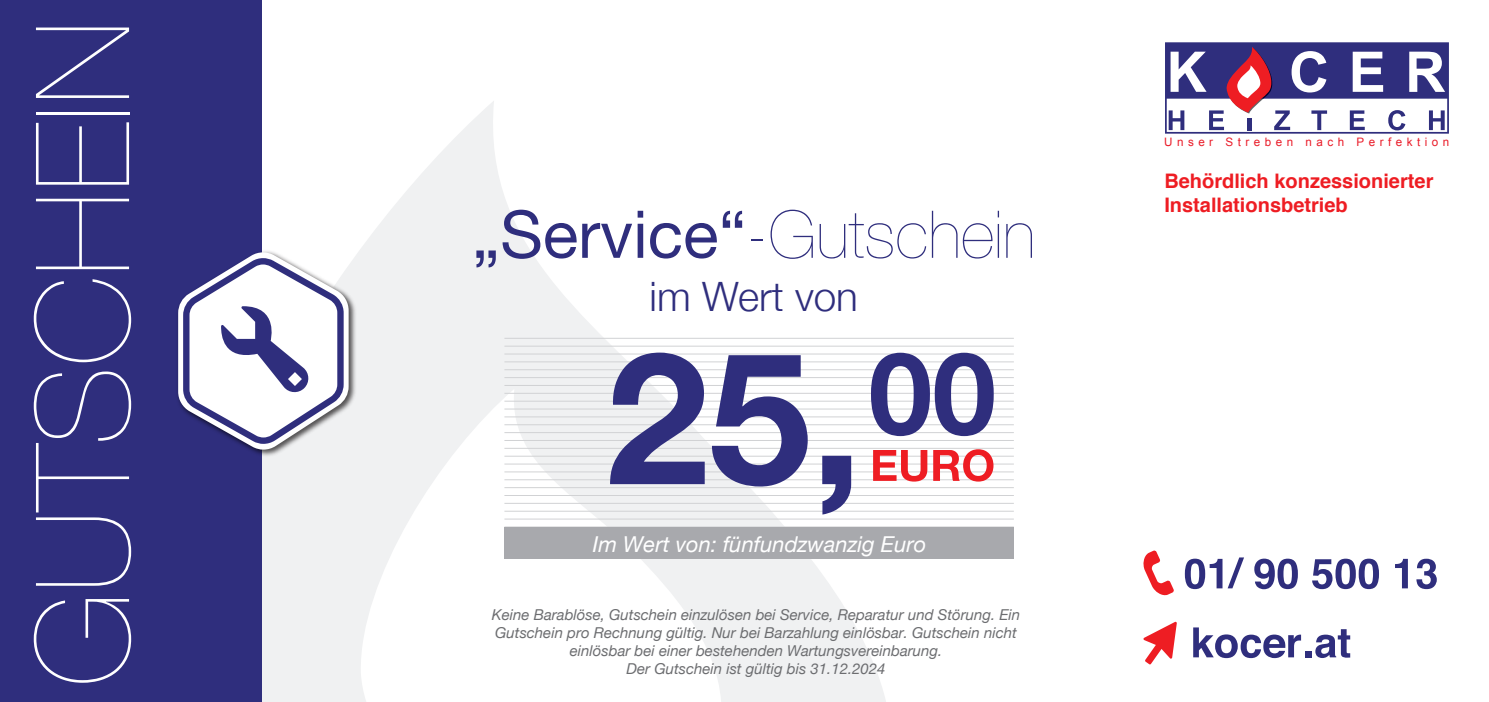
<style>
.page{position:relative;width:1489px;height:702px;background:#fff}
.page>*{position:absolute;margin:0;border:0;box-sizing:border-box;transform-origin:0 0}
.t1{font:700 184px "Helvetica Neue";color:#2f2e7d}
.t2{font:200 130.25px "Helvetica Neue";color:#fff}
.t3{font:200 65.75px "Helvetica Neue";color:#2f2e7d}
.t4{font:300 40.5px "Helvetica Neue";color:#2f2e7d}
.t5{font:italic 22px "Helvetica Neue";color:#fff}
.t6{font:700 20px/24px "Helvetica";color:#ee1d23}
.t7{font:italic 15px/17.8px "Helvetica Neue";color:#6c6d70;text-align:center}
.t8{font:11.75px "Arial";letter-spacing:.385em;color:#ea1c29}
.s1{font-weight:400}
</style>
<div class="page">
<svg style="left:262px;top:101px;width:624px;height:601px"></svg>
<div style="left:0;top:0;width:262px;height:702px;background:#2f2e7d"></div>
<img style="left:249px;top:249px;width:109px;height:210px">
<svg style="left:178px;top:252px;width:170px;height:197px"></svg>
<svg style="left:1165px;top:42px;width:283px;height:92px"></svg>
<svg style="left:1184px;top:557px;width:59px;height:32px"></svg>
<svg style="left:1254px;top:558px;width:43px;height:31px"></svg>
<svg style="left:1312px;top:558px;width:66px;height:31px"></svg>
<svg style="left:1395px;top:559px;width:12px;height:29px"></svg>
<svg style="left:1416px;top:558px;width:20px;height:31px"></svg>
<svg style="left:1143px;top:550px;width:31px;height:46px"></svg>
<svg style="left:1193px;top:627px;width:157px;height:31px"></svg>
<svg style="left:1143px;top:621px;width:33px;height:43px"></svg>
<hr style="left:504px;top:338px;width:509px;height:1px;background:#d1d2d4">
<hr style="left:504px;top:346px;width:509px;height:1px;background:#d1d2d4">
<hr style="left:504px;top:353px;width:509px;height:1px;background:#d1d2d4">
<hr style="left:504px;top:361px;width:509px;height:1px;background:#d1d2d4">
<hr style="left:504px;top:369px;width:509px;height:1px;background:#d1d2d4">
<hr style="left:504px;top:377px;width:509px;height:1px;background:#d1d2d4">
<hr style="left:504px;top:385px;width:509px;height:1px;background:#d1d2d4">
<hr style="left:504px;top:393px;width:509px;height:1px;background:#d1d2d4">
<hr style="left:504px;top:401px;width:509px;height:1px;background:#d1d2d4">
<hr style="left:504px;top:408px;width:509px;height:1px;background:#d1d2d4">
<hr style="left:504px;top:416px;width:509px;height:1px;background:#d1d2d4">
<hr style="left:504px;top:424px;width:509px;height:1px;background:#d1d2d4">
<hr style="left:504px;top:432px;width:509px;height:1px;background:#d1d2d4">
<hr style="left:504px;top:440px;width:509px;height:1px;background:#d1d2d4">
<hr style="left:504px;top:448px;width:509px;height:1px;background:#d1d2d4">
<hr style="left:504px;top:456px;width:509px;height:1px;background:#d1d2d4">
<hr style="left:504px;top:463px;width:509px;height:1px;background:#d1d2d4">
<hr style="left:504px;top:471px;width:509px;height:1px;background:#d1d2d4">
<hr style="left:504px;top:479px;width:509px;height:1px;background:#d1d2d4">
<hr style="left:504px;top:487px;width:509px;height:1px;background:#d1d2d4">
<hr style="left:504px;top:495px;width:509px;height:1px;background:#d1d2d4">
<hr style="left:504px;top:503px;width:509px;height:1px;background:#d1d2d4">
<hr style="left:504px;top:510px;width:509px;height:1px;background:#d1d2d4">
<hr style="left:504px;top:518px;width:509px;height:1px;background:#d1d2d4">
<hr style="left:504px;top:526px;width:509px;height:1px;background:#d1d2d4">
<svg style="left:871px;top:353px;width:122px;height:83px"></svg>
<svg style="left:873px;top:450px;width:54px;height:31px"></svg>
<svg style="left:933px;top:449px;width:60px;height:32px"></svg>
<div style="left:504px;top:527px;width:509px;height:31px;background:#a8a9ad"></div>
<h2 class="t2" style="left:-18px;top:687px;width:668px;rotate:-90deg">GUTSCHEIN</h2>
<h3 class="t3" style="left:472px;top:183px;width:565px"><span class="s1">„Service“</span>-Gutschein</h3>
<h3 class="t4" style="left:649px;top:264px;width:210px">im Wert von</h3>
<h1 class="t1" style="left:606px;top:274px;width:257px">25,</h1>
<h3 class="t5" style="left:593px;top:528px;width:335px">Im Wert von: fünfundzwanzig Euro</h3>
<p class="t7" style="left:492px;top:607px;width:530px">Keine Barablöse, Gutschein einzulösen bei Service, Reparatur und Störung. Ein Gutschein pro Rechnung gültig. Nur bei Barzahlung einlösbar. Gutschein nicht einlösbar bei einer bestehenden Wartungsvereinbarung.<br>Der Gutschein ist gültig bis 31.12.2024</p>
<p class="t8" style="left:1164px;top:134px;width:287px">Unser Streben nach Perfektion</p>
<h3 class="t6" style="left:1164px;top:169px;width:270px">Behördlich konzessionierter<br>Installationsbetrieb</h3>
</div>
